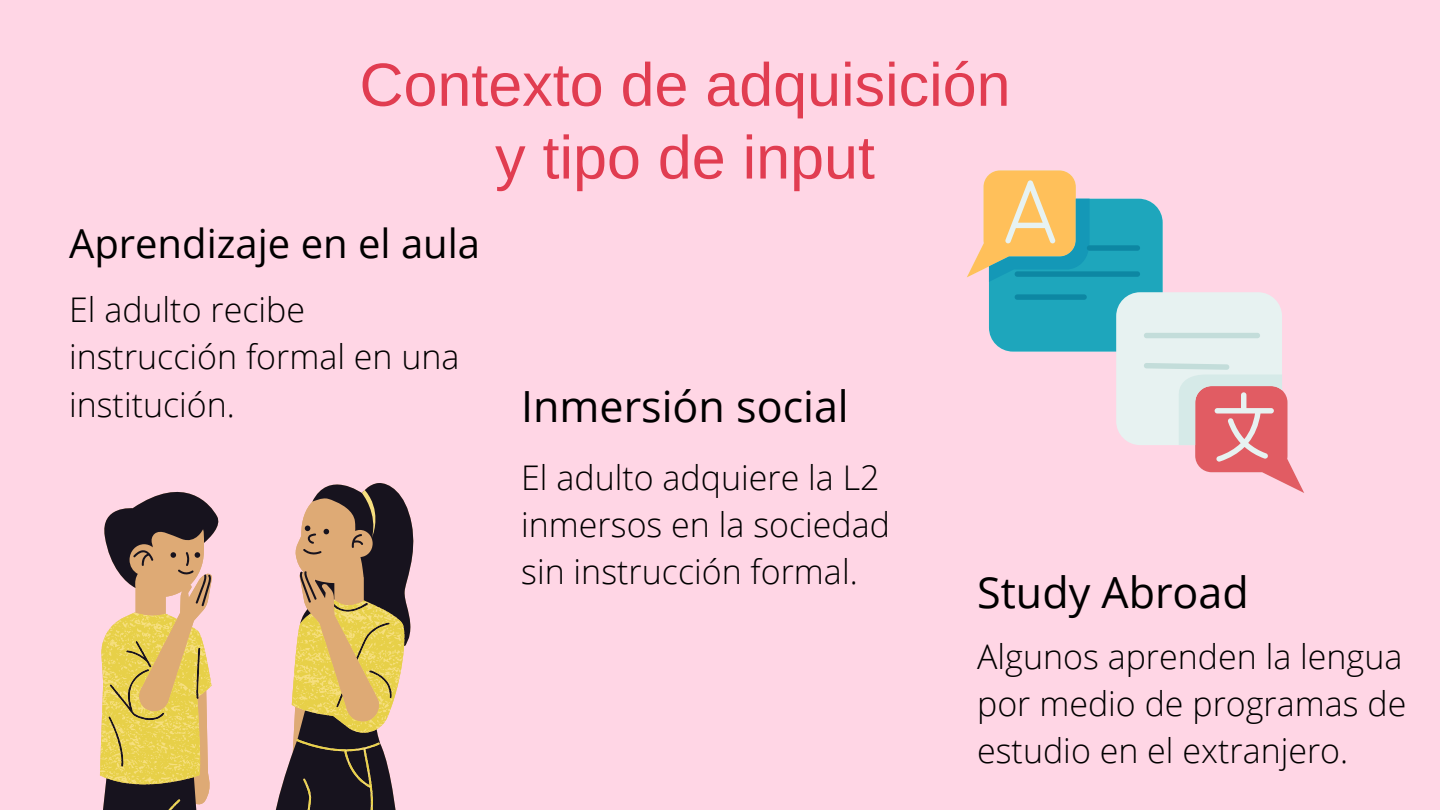
<style>
.page{position:relative;width:1440px;height:810px;background:#ffd6e5}
.page>*{position:absolute;margin:0;border:0;box-sizing:border-box;transform-origin:0 0}
.t1{font:61px/72.8px "Liberation Sans";color:#e13d51;text-align:center}
.t2{font:43px "Open Sans";color:#000}
.t3{font:40px "Open Sans";color:#000}
.t4{font:300 34px/47.2px "Open Sans";color:#000}
</style>
<div class="page">
<svg style="left:104px;top:483px;width:310px;height:163px"></svg>
<svg style="left:100px;top:601px;width:304px;height:209px"></svg>
<div style="left:1116px;top:292px;width:166px;height:153px;background:#e7f2f1"></div>
<svg style="left:967px;top:170px;width:196px;height:182px"></svg>
<div style="left:1144px;top:333px;width:116px;height:5px;background:#c3ddda;border-radius:3px"></div>
<svg style="left:1144px;top:363px;width:160px;height:130px"></svg>
<div style="left:1087px;top:245px;width:53px;height:6px;background:#0d87a3;border-radius:3px"></div>
<div style="left:1015px;top:271px;width:125px;height:6px;background:#0d87a3;border-radius:3px"></div>
<div style="left:1015px;top:294px;width:72px;height:6px;background:#0d87a3;border-radius:3px"></div>
<h1 class="t1" style="left:359px;top:48px;width:653px">Contexto de adquisición y tipo de input</h1>
<p class="t3" style="left:69px;top:215px;width:413px">Aprendizaje en el aula</p>
<p class="t4" style="left:69px;top:285px;width:392px">El adulto recibe instrucción formal en una institución.</p>
<p class="t2" style="left:521px;top:376px;width:329px">Inmersión social</p>
<p class="t4" style="left:521px;top:453px;width:370px">El adulto adquiere la L2 inmersos en la sociedad sin instrucción formal.</p>
<p class="t2" style="left:977px;top:562px;width:273px">Study Abroad</p>
<p class="t4" style="left:977px;top:632px;width:431px;text-align:justify">Algunos aprenden la lengua por medio de programas de estudio en el extranjero.</p>
</div>
